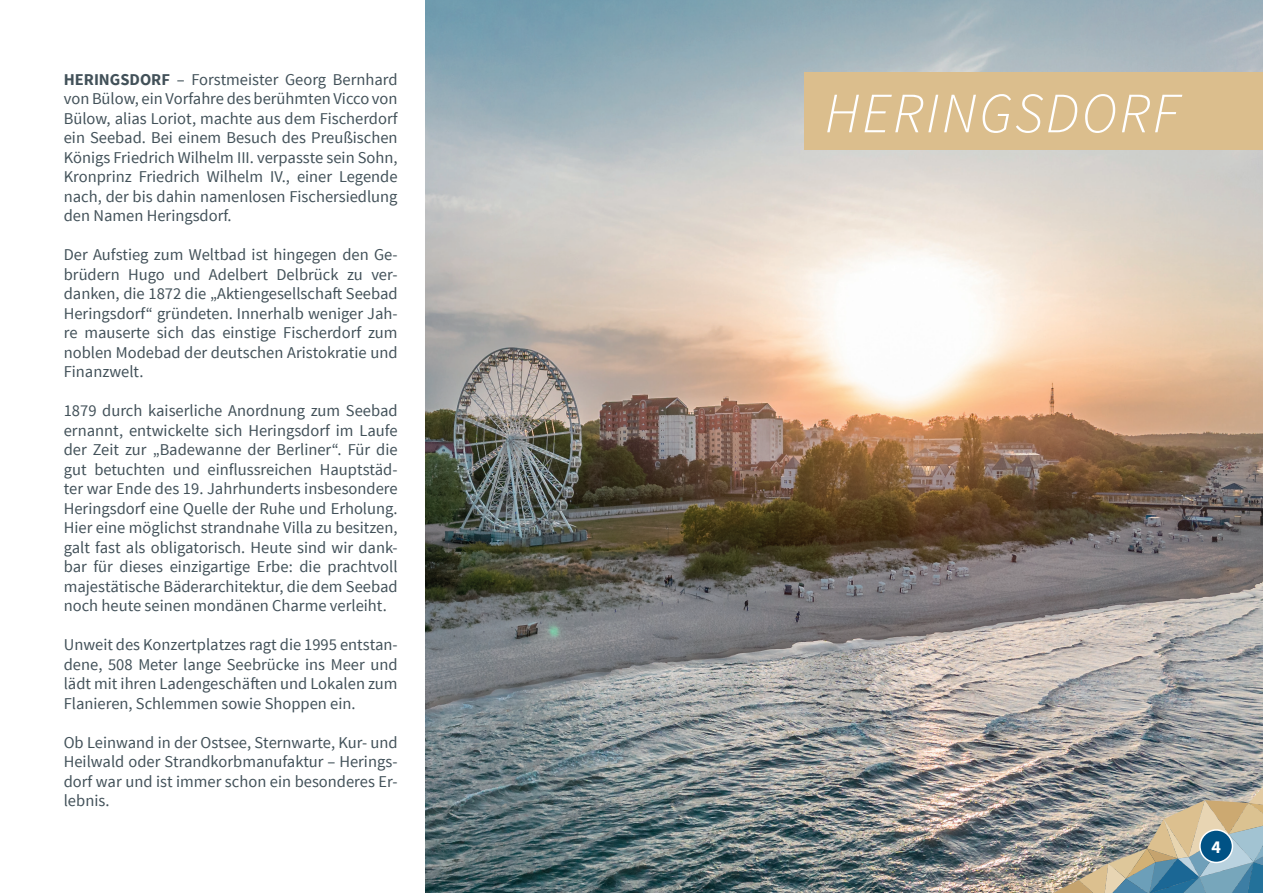
<style>
.page{position:relative;width:1263px;height:893px;background:#fff}
.page>*{position:absolute;margin:0;border:0;box-sizing:border-box;transform-origin:0 0}
.t1{font:italic 300 57px "Source Sans Pro";letter-spacing:.05em;color:#fff}
.t2{font:700 18px "Source Sans Pro";color:#fff}
.t3{font:16.5px/19.5px "Source Sans Pro";color:#425159;text-align:justify}
.s1{font-weight:700}
</style>
<div class="page">
<img style="left:425px;top:0;width:838px;height:893px">
<img style="left:1048px;top:783px;width:215px;height:110px">
<div style="left:804px;top:72px;width:459px;height:78px;background:#dbbe8d"></div>
<div style="left:1200px;top:830px;width:32px;height:32px;background:#005285;border-radius:50%"></div>
<div style="left:1199px;top:829px;width:34px;height:34px;border:2px solid #fff;border-radius:50%"></div>
<p class="t3" style="left:64px;top:70px;width:335px"><span class="s1">HERINGSDORF</span> – Forstmeister Georg Bernhard von Bülow, ein Vorfahre des berühmten Vicco von Bülow, alias Loriot, machte aus dem Fischerdorf ein Seebad. Bei einem Besuch des Preußischen Königs Friedrich Wilhelm III. verpasste sein Sohn, Kronprinz Friedrich Wilhelm IV., einer Legende nach, der bis dahin namenlosen Fischersiedlung den Namen Heringsdorf.</p>
<p class="t3" style="left:64px;top:245px;width:335px">Der Aufstieg zum Weltbad ist hingegen den Ge&shy;brüdern Hugo und Adelbert Delbrück zu ver&shy;danken, die 1872 die „Aktiengesellschaft Seebad Heringsdorf“ gründeten. Innerhalb weniger Jah&shy;re mauserte sich das einstige Fischerdorf zum noblen Modebad der deutschen Aristokratie und Finanzwelt.</p>
<p class="t3" style="left:64px;top:401px;width:335px">1879 durch kaiserliche Anordnung zum Seebad ernannt, entwickelte sich Heringsdorf im Laufe der Zeit zur „Badewanne der Berliner“. Für die gut betuchten und einflussreichen Hauptstäd&shy;ter war Ende des 19. Jahrhunderts insbesondere Heringsdorf eine Quelle der Ruhe und Erholung.<br>Hier eine möglichst strandnahe Villa zu besitzen, galt fast als obligatorisch. Heute sind wir dank&shy;bar für dieses einzigartige Erbe: die prachtvoll majestätische Bäderarchitektur, die dem Seebad noch heute seinen mondänen Charme verleiht.</p>
<p class="t3" style="left:64px;top:635px;width:335px">Unweit des Konzertplatzes ragt die 1995 entstan&shy;dene, 508 Meter lange Seebrücke ins Meer und lädt mit ihren Ladengeschäften und Lokalen zum Flanieren, Schlemmen sowie Shoppen ein.</p>
<p class="t3" style="left:64px;top:733px;width:335px">Ob Leinwand in der Ostsee, Sternwarte, Kur- und Heilwald oder Strandkorbmanufaktur – Herings&shy;dorf war und ist immer schon ein besonderes Er&shy;lebnis.</p>
<h1 class="t1" style="left:825px;top:79px;width:355px">HERINGSDORF</h1>
<p class="t2" style="left:1211px;top:835px;width:11px">4</p>
</div>
